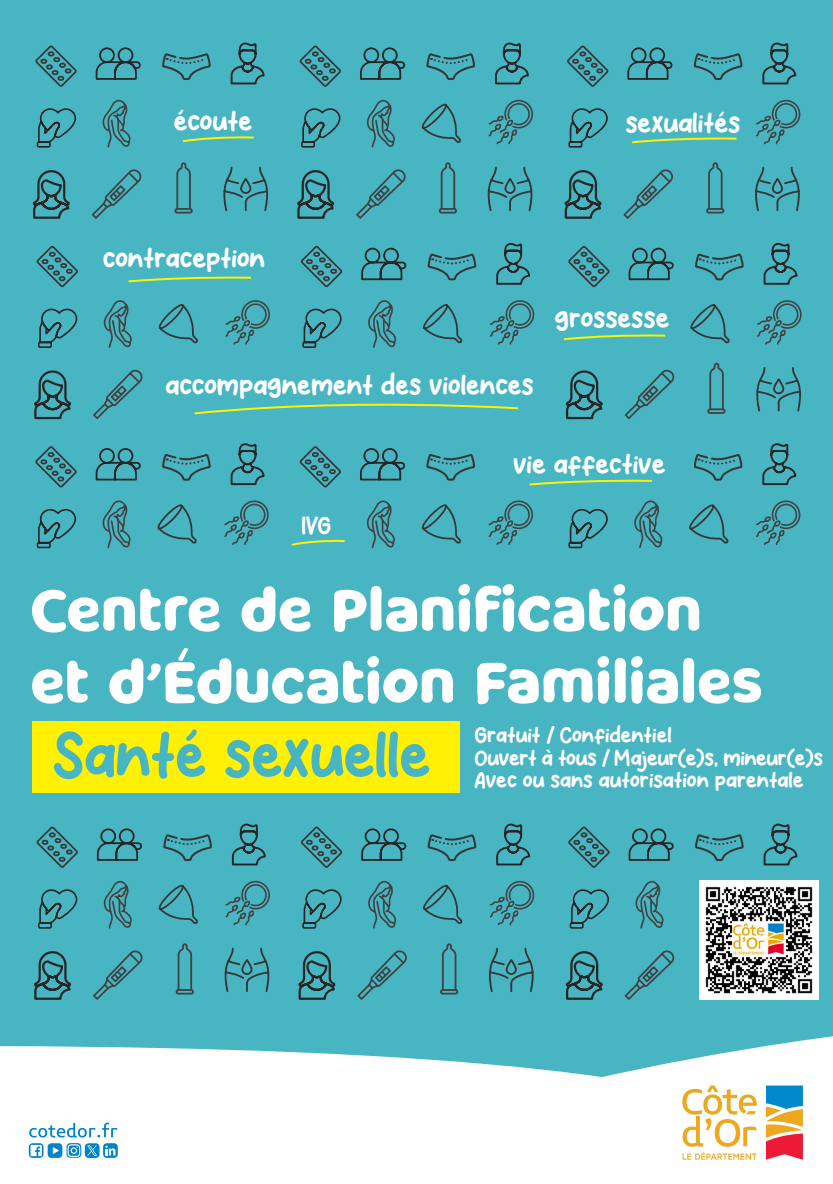
<style>
.page{position:relative;width:833px;height:1184px;background:#fff}
.page>*{position:absolute;margin:0;border:0;box-sizing:border-box;transform-origin:0 0}
.t1{font:60px/72px "Milky Nice Clean";color:#fff}
.t2{font:58.8px "Abalone Smile";color:#47b5c2}
.t3{font:26px "Abalone Smile";color:#fff}
.t4{font:22px "Abalone Smile";color:#fff}
.t5{font:20.4px "Abalone Smile";color:#fff}
.t6{font:20.4px "Abalone Smile";letter-spacing:-.02em;color:#fff}
</style>
<div class="page">
<div style="left:0;top:0;width:832px;height:1135px;background:#47b5c2"></div>
<svg style="left:0;top:1036px;width:832px;height:122px;fill:#fff"></svg>
<svg style="left:762px;top:1082px;width:43px;height:78px;background:#bc9e98"></svg>
<svg style="left:682px;top:1085px;width:74px;height:75px"></svg>
<svg style="left:67px;top:1143px;width:14px;height:15px"></svg>
<svg style="left:68px;top:1144px;width:12px;height:13px"></svg>
<svg style="left:29px;top:1143px;width:14px;height:15px"></svg>
<svg style="left:31px;top:1145px;width:11px;height:11px"></svg>
<svg style="left:103px;top:1143px;width:15px;height:15px"></svg>
<svg style="left:105px;top:1145px;width:10px;height:10px"></svg>
<div style="left:48px;top:1143px;width:14px;height:15px;background:#0083ca;border-radius:4px"></div>
<svg style="left:53px;top:1147px;width:6px;height:7px"></svg>
<svg style="left:29px;top:1122px;width:88px;height:15px"></svg>
<div style="left:85px;top:1143px;width:14px;height:15px;background:#0083ca;border-radius:4px"></div>
<svg style="left:87px;top:1145px;width:10px;height:11px"></svg>
<div style="left:33px;top:721px;width:427px;height:71px;background:#fff101"></div>
<svg style="left:35px;top:45px;width:42px;height:42px"></svg>
<svg style="left:92px;top:169px;width:50px;height:50px"></svg>
<svg style="left:102px;top:99px;width:29px;height:49px"></svg>
<svg style="left:174px;top:162px;width:19px;height:52px"></svg>
<svg style="left:36px;top:108px;width:41px;height:40px"></svg>
<svg style="left:32px;top:170px;width:38px;height:49px"></svg>
<svg style="left:95px;top:47px;width:46px;height:33px"></svg>
<svg style="left:223px;top:166px;width:45px;height:46px"></svg>
<div style="left:240px;top:178px;width:11px;height:16px;border:2px solid #363636;border-radius:5px"></div>
<svg style="left:421px;top:53px;width:54px;height:90px"></svg>
<svg style="left:299px;top:45px;width:42px;height:42px"></svg>
<svg style="left:356px;top:169px;width:50px;height:50px"></svg>
<svg style="left:366px;top:99px;width:29px;height:49px"></svg>
<svg style="left:438px;top:162px;width:19px;height:52px"></svg>
<svg style="left:488px;top:99px;width:45px;height:46px"></svg>
<svg style="left:301px;top:108px;width:40px;height:40px"></svg>
<svg style="left:297px;top:170px;width:38px;height:49px"></svg>
<svg style="left:495px;top:42px;width:34px;height:43px"></svg>
<svg style="left:360px;top:47px;width:45px;height:33px"></svg>
<svg style="left:487px;top:166px;width:46px;height:46px"></svg>
<div style="left:504px;top:178px;width:11px;height:16px;border:2px solid #363636;border-radius:5px"></div>
<svg style="left:567px;top:45px;width:42px;height:42px"></svg>
<svg style="left:623px;top:169px;width:50px;height:50px"></svg>
<svg style="left:706px;top:162px;width:19px;height:52px"></svg>
<svg style="left:756px;top:99px;width:45px;height:46px"></svg>
<svg style="left:568px;top:108px;width:40px;height:40px"></svg>
<svg style="left:564px;top:170px;width:38px;height:49px"></svg>
<svg style="left:762px;top:42px;width:35px;height:43px"></svg>
<svg style="left:755px;top:166px;width:45px;height:45px"></svg>
<div style="left:771px;top:178px;width:11px;height:16px;border:2px solid #363636;border-radius:5px"></div>
<svg style="left:36px;top:246px;width:42px;height:41px"></svg>
<svg style="left:93px;top:370px;width:50px;height:49px"></svg>
<svg style="left:38px;top:308px;width:40px;height:40px"></svg>
<svg style="left:34px;top:370px;width:37px;height:50px"></svg>
<svg style="left:423px;top:253px;width:54px;height:91px"></svg>
<svg style="left:301px;top:246px;width:42px;height:41px"></svg>
<svg style="left:368px;top:300px;width:29px;height:48px"></svg>
<svg style="left:489px;top:300px;width:46px;height:45px"></svg>
<svg style="left:302px;top:308px;width:40px;height:40px"></svg>
<svg style="left:496px;top:243px;width:35px;height:42px"></svg>
<svg style="left:361px;top:247px;width:46px;height:34px"></svg>
<svg style="left:690px;top:253px;width:54px;height:91px"></svg>
<svg style="left:568px;top:246px;width:42px;height:41px"></svg>
<svg style="left:625px;top:370px;width:50px;height:49px"></svg>
<svg style="left:707px;top:362px;width:19px;height:52px"></svg>
<svg style="left:757px;top:300px;width:45px;height:45px"></svg>
<svg style="left:565px;top:370px;width:38px;height:50px"></svg>
<svg style="left:763px;top:243px;width:35px;height:42px"></svg>
<svg style="left:628px;top:247px;width:46px;height:34px"></svg>
<svg style="left:756px;top:367px;width:45px;height:45px"></svg>
<div style="left:772px;top:378px;width:12px;height:16px;border:2px solid #363636;border-radius:5px"></div>
<svg style="left:157px;top:454px;width:54px;height:90px"></svg>
<svg style="left:35px;top:446px;width:42px;height:42px"></svg>
<svg style="left:102px;top:500px;width:29px;height:49px"></svg>
<svg style="left:224px;top:500px;width:45px;height:45px"></svg>
<svg style="left:36px;top:509px;width:41px;height:40px"></svg>
<svg style="left:230px;top:443px;width:35px;height:43px"></svg>
<svg style="left:95px;top:448px;width:46px;height:33px"></svg>
<svg style="left:421px;top:454px;width:54px;height:90px"></svg>
<svg style="left:299px;top:446px;width:42px;height:42px"></svg>
<svg style="left:366px;top:500px;width:29px;height:49px"></svg>
<svg style="left:488px;top:500px;width:45px;height:45px"></svg>
<svg style="left:360px;top:448px;width:45px;height:33px"></svg>
<svg style="left:689px;top:454px;width:54px;height:90px"></svg>
<svg style="left:634px;top:500px;width:29px;height:49px"></svg>
<svg style="left:756px;top:500px;width:45px;height:45px"></svg>
<svg style="left:568px;top:509px;width:40px;height:40px"></svg>
<svg style="left:762px;top:443px;width:35px;height:43px"></svg>
<svg style="left:158px;top:834px;width:54px;height:90px"></svg>
<svg style="left:36px;top:826px;width:42px;height:42px"></svg>
<svg style="left:93px;top:950px;width:50px;height:50px"></svg>
<svg style="left:103px;top:880px;width:29px;height:49px"></svg>
<svg style="left:175px;top:943px;width:19px;height:52px"></svg>
<svg style="left:225px;top:880px;width:45px;height:46px"></svg>
<svg style="left:38px;top:889px;width:40px;height:40px"></svg>
<svg style="left:34px;top:951px;width:37px;height:49px"></svg>
<svg style="left:231px;top:823px;width:35px;height:43px"></svg>
<svg style="left:96px;top:828px;width:46px;height:33px"></svg>
<svg style="left:224px;top:947px;width:46px;height:46px"></svg>
<div style="left:241px;top:959px;width:11px;height:16px;border:2px solid #363636;border-radius:5px"></div>
<svg style="left:423px;top:834px;width:54px;height:90px"></svg>
<svg style="left:301px;top:826px;width:42px;height:42px"></svg>
<svg style="left:357px;top:950px;width:50px;height:50px"></svg>
<svg style="left:368px;top:880px;width:29px;height:49px"></svg>
<svg style="left:440px;top:943px;width:19px;height:52px"></svg>
<svg style="left:489px;top:880px;width:46px;height:46px"></svg>
<svg style="left:302px;top:889px;width:40px;height:40px"></svg>
<svg style="left:298px;top:951px;width:38px;height:49px"></svg>
<svg style="left:496px;top:823px;width:34px;height:43px"></svg>
<svg style="left:361px;top:828px;width:46px;height:33px"></svg>
<svg style="left:489px;top:947px;width:45px;height:46px"></svg>
<div style="left:505px;top:959px;width:11px;height:16px;border:2px solid #363636;border-radius:5px"></div>
<svg style="left:695px;top:834px;width:49px;height:27px"></svg>
<svg style="left:568px;top:826px;width:42px;height:42px"></svg>
<svg style="left:625px;top:950px;width:50px;height:50px"></svg>
<svg style="left:635px;top:880px;width:29px;height:49px"></svg>
<svg style="left:569px;top:889px;width:40px;height:40px"></svg>
<svg style="left:565px;top:951px;width:38px;height:49px"></svg>
<svg style="left:763px;top:823px;width:35px;height:43px"></svg>
<svg style="left:628px;top:828px;width:46px;height:33px"></svg>
<div style="left:538px;top:437px;width:155px;height:51px;background:#47b5c2"></div>
<svg style="left:162px;top:42px;width:103px;height:101px"></svg>
<svg style="left:103px;top:276px;width:167px;height:72px"></svg>
<svg style="left:563px;top:334px;width:102px;height:7px"></svg>
<svg style="left:627px;top:47px;width:116px;height:97px"></svg>
<svg style="left:529px;top:479px;width:123px;height:7px"></svg>
<svg style="left:291px;top:539px;width:54px;height:7px"></svg>
<svg style="left:194px;top:403px;width:324px;height:12px"></svg>
<img style="left:699px;top:881px;width:119px;height:119px">
<p class="t3" style="left:174px;top:104px;width:80px">écoute</p>
<p class="t3" style="left:625px;top:105px;width:116px">sexualités</p>
<p class="t3" style="left:103px;top:241px;width:163px">contraception</p>
<p class="t3" style="left:165px;top:368px;width:369px">accompagnement des violences</p>
<p class="t3" style="left:554px;top:301px;width:116px">grossesse</p>
<p class="t4" style="left:301px;top:511px;width:31px">IVG</p>
<p class="t3" style="left:513px;top:447px;width:154px">vie affective</p>
<p class="t1" style="left:30px;top:574px;width:733px">Centre de Planification et d’Éducation Familiales</p>
<p class="t2" style="left:53px;top:717px;width:379px">Santé sexuelle</p>
<p class="t5" style="left:474px;top:722px;width:198px">Gratuit / Confidentiel</p>
<p class="t6" style="left:474px;top:744px;width:350px">Ouvert à tous / Majeur(e)s, mineur(e)s</p>
<p class="t5" style="left:474px;top:767px;width:330px">Avec ou sans autorisation parentale</p>
</div>
